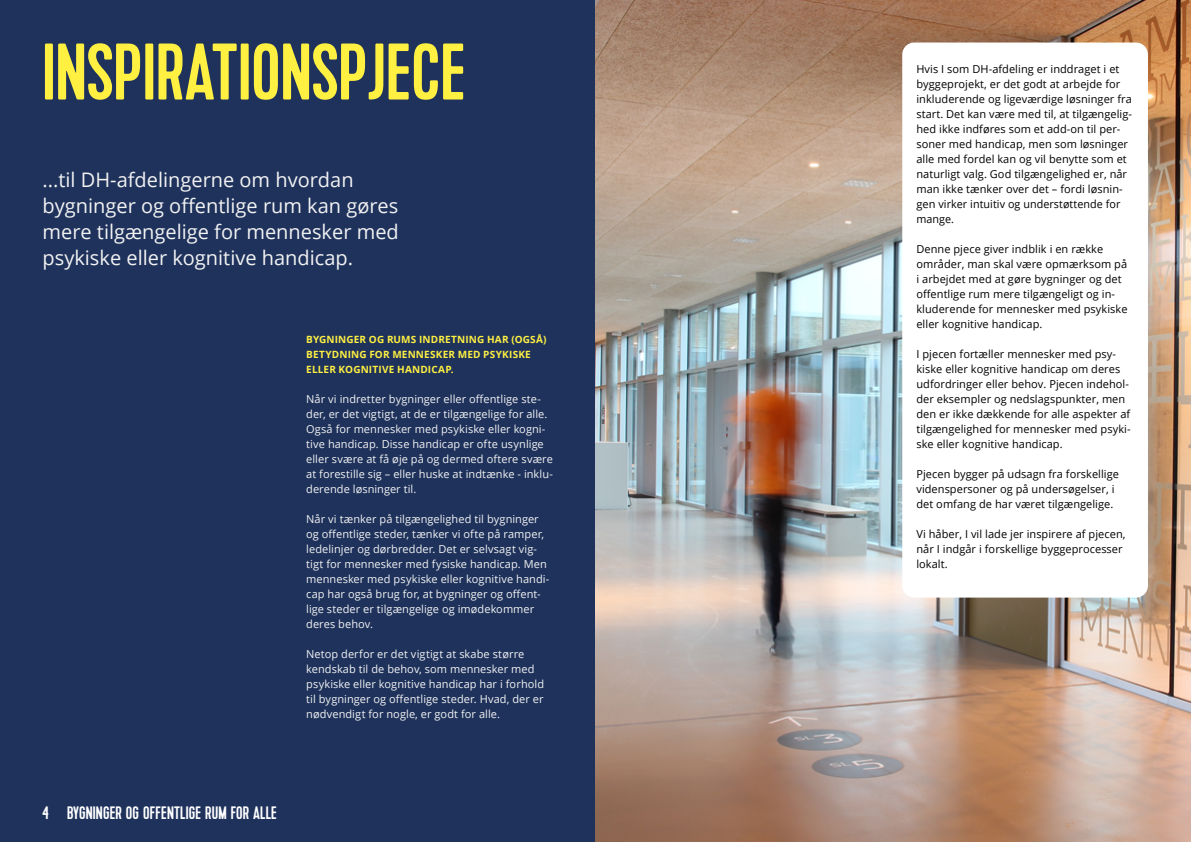
<style>
.page{position:relative;width:1191px;height:842px;background:#fff}
.page>*{position:absolute;margin:0;border:0;box-sizing:border-box;transform-origin:0 0}
.Overskrift__H1{font:80px "Kapra";letter-spacing:.005em;color:#fff042}
.Stort_citat__H5{font:20px/26px "Open Sans";color:#f2f2f2;text-align:justify}
.t1{font:18px "Kapra";letter-spacing:.01em;color:#fff}
.Paragraph_1__Sort{font:11px/15px "Open Sans";letter-spacing:.005em;color:#000}
.Paragraph_2__Hvid{font:11px/15px "Open Sans";letter-spacing:.005em;color:#f2f2f2}
.Mellemrubrik_gul__H3{font:700 10px/15px "Open Sans";letter-spacing:.015em;color:#fff042}
</style>
<div class="page">
<div style="left:0;top:0;width:595px;height:842px;background:#1e325c"></div>
<img style="left:595px;top:0;width:596px;height:842px">
<div style="left:902px;top:43px;width:246px;height:555px;background:#fff;border-radius:12px"></div>
<h1 class="Overskrift__H1" style="left:43px;top:26px;width:424px">INSPIRATIONSPJECE</h1>
<h5 class="Stort_citat__H5" style="left:43px;top:166px;width:313px">...til DH-afdelingerne om hvordan</h5>
<h5 class="Stort_citat__H5" style="left:43px;top:192px;width:358px">bygninger og offentlige rum kan gøres mere tilgængelige for mennesker med psykiske eller kognitive handicap.</h5>
<h3 class="Mellemrubrik_gul__H3" style="left:306px;top:331px;width:242px">BYGNINGER OG RUMS INDRETNING HAR (OGSÅ)<br>BETYDNING FOR MENNESKER MED PSYKISKE<br>ELLER KOGNITIVE HANDICAP.</h3>
<p class="Paragraph_2__Hvid" style="left:306px;top:391px;width:248px">Når vi indretter bygninger eller offentlige ste&shy;der, er det vigtigt, at de er tilgængelige for alle.<br>Også for mennesker med psykiske eller kogni&shy;tive handicap. Disse handicap er ofte usynlige eller svære at få øje på og dermed oftere svære at forestille sig – eller huske at indtænke - inklu&shy;derende løsninger til.</p>
<p class="Paragraph_2__Hvid" style="left:306px;top:511px;width:245px">Når vi tænker på tilgængelighed til bygninger og offentlige steder, tænker vi ofte på ramper, ledelinjer og dørbredder. Det er selvsagt vig&shy;tigt for mennesker med fysiske handicap. Men mennesker med psykiske eller kognitive handi&shy;cap har også brug for, at bygninger og offent&shy;lige steder er tilgængelige og imødekommer deres behov.</p>
<p class="Paragraph_2__Hvid" style="left:306px;top:646px;width:239px">Netop derfor er det vigtigt at skabe større kendskab til de behov, som mennesker med psykiske eller kognitive handicap har i forhold til bygninger og offentlige steder. Hvad, der er nødvendigt for nogle, er godt for alle.</p>
<h3 class="t1" style="left:43px;top:802px;width:236px">4 BYGNINGER OG OFFENTLIGE RUM FOR ALLE</h3>
<p class="Paragraph_1__Sort" style="left:916px;top:61px;width:217px">Hvis I som DH-afdeling er inddraget i et byggeprojekt, er det godt at arbejde for inkluderende og ligeværdige løsninger fra start. Det kan være med til, at tilgængelig&shy;hed ikke indføres som et add-on til per&shy;soner med handicap, men som løsninger alle med fordel kan og vil benytte som et naturligt valg. God tilgængelighed er, når man ikke tænker over det – fordi løsnin&shy;gen virker intuitiv og understøttende for mange.</p>
<p class="Paragraph_1__Sort" style="left:916px;top:241px;width:213px">Denne pjece giver indblik i en række områder, man skal være opmærksom på i arbejdet med at gøre bygninger og det offentlige rum mere tilgængeligt og in&shy;kluderende for mennesker med psykiske eller kognitive handicap.</p>
<p class="Paragraph_1__Sort" style="left:916px;top:346px;width:216px">I pjecen fortæller mennesker med psy&shy;kiske eller kognitive handicap om deres udfordringer eller behov. Pjecen indehol&shy;der eksempler og nedslagspunkter, men den er ikke dækkende for alle aspekter af tilgængelighed for mennesker med psyki&shy;ske eller kognitive handicap.</p>
<p class="Paragraph_1__Sort" style="left:916px;top:466px;width:204px">Pjecen bygger på udsagn fra forskellige videnspersoner og på undersøgelser, i det omfang de har været tilgængelige.</p>
<p class="Paragraph_1__Sort" style="left:916px;top:526px;width:211px">Vi håber, I vil lade jer inspirere af pjecen, når I indgår i forskellige byggeprocesser lokalt.</p>
</div>
